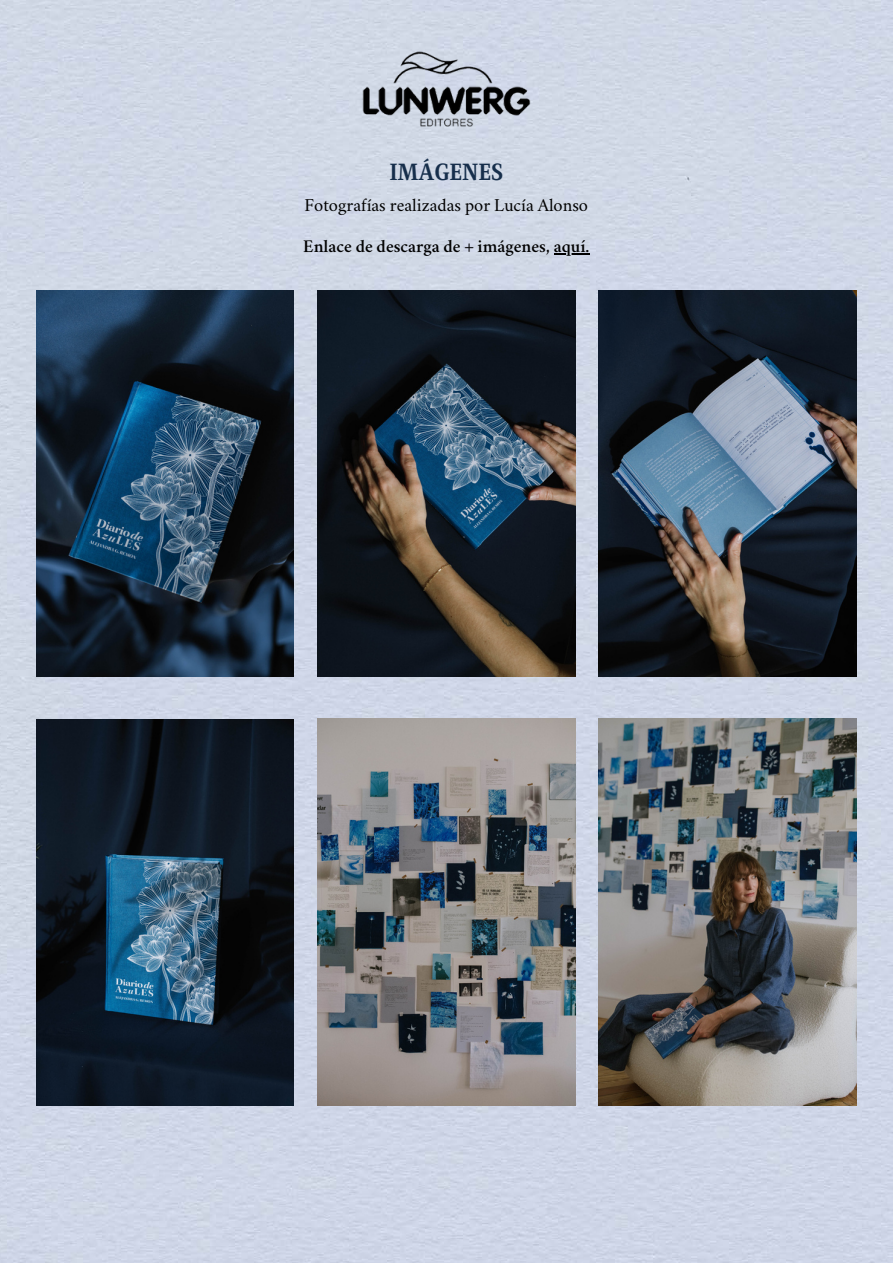
<style>
.page{position:relative;width:893px;height:1264px;background:#fff}
.page>*{position:absolute;margin:0;border:0;box-sizing:border-box;transform-origin:0 0}
.t1{font:700 24px "Singel";color:#162e4b}
.t2{font:18px "Crimson";color:#000}
.t3{font:600 18px "Crimson";color:#000}
</style>
<div class="page">
<div style="left:0;top:0;width:892px;height:1262px;background:#cfd7e7"></div>
<img style="left:348px;top:40px;width:196px;height:98px">
<img style="left:598px;top:291px;width:258px;height:385px">
<img style="left:317px;top:291px;width:258px;height:385px">
<img style="left:36px;top:291px;width:258px;height:385px">
<img style="left:317px;top:718px;width:258px;height:387px">
<img style="left:598px;top:718px;width:258px;height:387px">
<img style="left:36px;top:719px;width:258px;height:386px">
<hr style="left:554px;top:253px;width:35px;height:1px;background:#000">
<h1 class="t1" style="left:389px;top:158px;width:115px">IMÁGENES</h1>
<p class="t2" style="left:304px;top:197px;width:285px">Fotografías realizadas por Lucía Alonso</p>
<p class="t3" style="left:303px;top:239px;width:288px">Enlace de descarga de + imágenes, aquí.</p>
</div>
